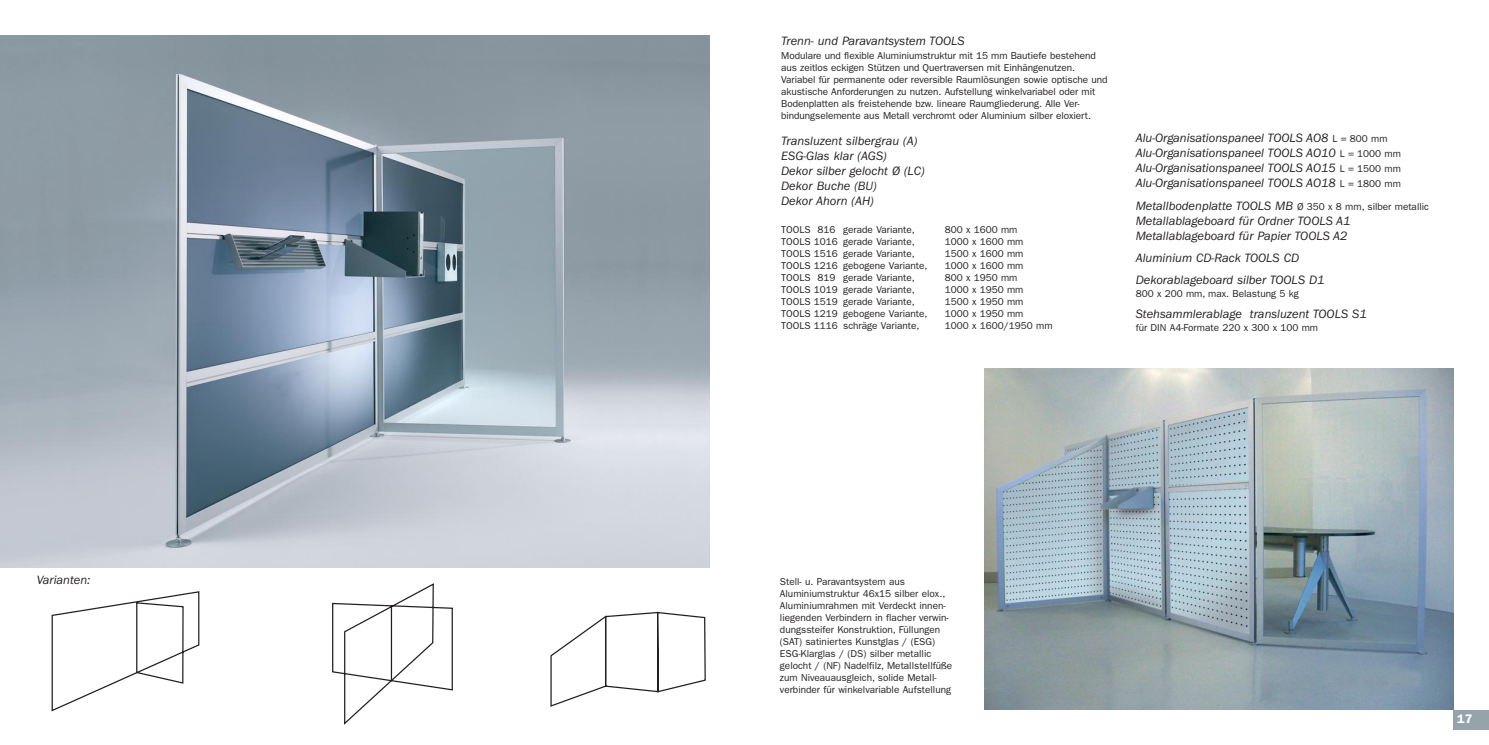
<style>
.page{position:relative;width:1489px;height:745px;background:#fff}
.page>*{position:absolute;margin:0;border:0;box-sizing:border-box;transform-origin:0 0}
.t1{font:italic 12.5px/15px "Franklin Gothic LT";color:#231f20}
.t2{font:600 12.5px "Franklin Gothic LT";color:#fff}
.t3{font:10px/12px "Franklin Gothic LT";color:#231f20}
.s1{font-style:normal;font-size:10px}
</style>
<div class="page">
<div style="left:1453px;top:709px;width:35px;height:20px;background:#96a3ab"></div>
<img style="left:984px;top:368px;width:469px;height:341px">
<img style="left:0;top:35px;width:709px;height:531px">
<svg style="left:51px;top:583px;width:655px;height:142px"></svg>
<p class="t1" style="left:37px;top:572px;width:55px">Varianten:</p>
<p class="t1" style="left:781px;top:35px;width:185px">Trenn- und Paravantsystem TOOLS</p>
<p class="t3" style="left:781px;top:50px;width:328px">Modulare und flexible Aluminiumstruktur mit 15 mm Bautiefe be stehend aus zeitlos eckigen Stützen und Quertraversen mit Ein hänge nutzen.<br>Variabel für permanente oder reversible Raumlösungen sowie optische und akustische Anforderungen zu nutzen. Aufstellung winkelvariabel oder mit Bodenplatten als freistehende bzw. lineare Raumgliederung. Alle Ver - bindungs elemente aus Metall verchromt oder Aluminium silber eloxiert.</p>
<p class="t1" style="left:781px;top:134px;width:145px">Transluzent silbergrau (A)<br>ESG-Glas klar (AGS)<br>Dekor silber gelocht Ø (LC)<br>Dekor Buche (BU)<br>Dekor Ahorn (AH)</p>
<p class="t3" style="left:781px;top:224px;width:135px">TOOLS 816 gerade Variante,</p>
<p class="t3" style="left:944px;top:224px;width:74px">800 x 1600 mm</p>
<p class="t3" style="left:781px;top:236px;width:135px">TOOLS 1016 gerade Variante,</p>
<p class="t3" style="left:944px;top:236px;width:80px">1000 x 1600 mm</p>
<p class="t3" style="left:781px;top:248px;width:135px">TOOLS 1516 gerade Variante,</p>
<p class="t3" style="left:944px;top:248px;width:80px">1500 x 1600 mm</p>
<p class="t3" style="left:781px;top:260px;width:148px">TOOLS 1216 gebogene Variante,</p>
<p class="t3" style="left:944px;top:260px;width:80px">1000 x 1600 mm</p>
<p class="t3" style="left:781px;top:272px;width:135px">TOOLS 819 gerade Variante,</p>
<p class="t3" style="left:944px;top:272px;width:74px">800 x 1950 mm</p>
<p class="t3" style="left:781px;top:284px;width:135px">TOOLS 1019 gerade Variante,</p>
<p class="t3" style="left:944px;top:284px;width:80px">1000 x 1950 mm</p>
<p class="t3" style="left:781px;top:296px;width:135px">TOOLS 1519 gerade Variante,</p>
<p class="t3" style="left:944px;top:296px;width:80px">1500 x 1950 mm</p>
<p class="t3" style="left:781px;top:308px;width:148px">TOOLS 1219 gebogene Variante,</p>
<p class="t3" style="left:944px;top:308px;width:80px">1000 x 1950 mm</p>
<p class="t3" style="left:781px;top:320px;width:140px">TOOLS 1116 schräge Variante,</p>
<p class="t3" style="left:944px;top:320px;width:109px">1000 x 1600/1950 mm</p>
<p class="t1" style="left:1135px;top:132px;width:267px">Alu-Organisationspaneel TOOLS AO8 <span class="s1">L = 800 mm </span>Alu-Organisationspaneel TOOLS AO10 <span class="s1">L = 1000 mm </span>Alu-Organisationspaneel TOOLS AO15 <span class="s1">L = 1500 mm </span>Alu-Organisationspaneel TOOLS AO18 <span class="s1">L = 1800 mm</span></p>
<p class="t1" style="left:1135px;top:199px;width:295px">Metallbodenplatte TOOLS MB <span class="s1">Ø 350 x 8 mm, silber metallic<br></span>Metallablageboard für Ordner TOOLS A1<br>Metallablageboard für Papier TOOLS A2</p>
<p class="t1" style="left:1135px;top:247px;width:190px;line-height:22.1px">Aluminium CD-Rack TOOLS CD<br>Dekorablageboard silber TOOLS D1</p>
<p class="t3" style="left:1135px;top:288px;width:165px">800 x 200 mm, max. Belastung 5 kg</p>
<p class="t1" style="left:1135px;top:307px;width:232px">Stehsammlerablage transluzent TOOLS S1</p>
<p class="t3" style="left:1135px;top:322px;width:184px">für DIN A4-Formate 220 x 300 x 100 mm</p>
<p class="t3" style="left:780px;top:576px;width:174px">Stell- u. Paravantsystem aus Aluminiumstruktur 46x15 silber elox., Aluminiumrahmen mit Verdeckt innen&shy;liegenden Verbindern in flacher verwin&shy;dungssteifer Konstruktion, Füllungen (SAT) satiniertes Kunstglas / (ESG)<br>ESG-Klar glas / (DS) silber metallic gelocht / (NF) Nadelfilz, Metall stellfüße zum Niveau ausgleich, solide Metall - verbinder für winkelvariable Aufstellung</p>
<p class="t2" style="left:1456px;top:713px;width:17px">17</p>
</div>
